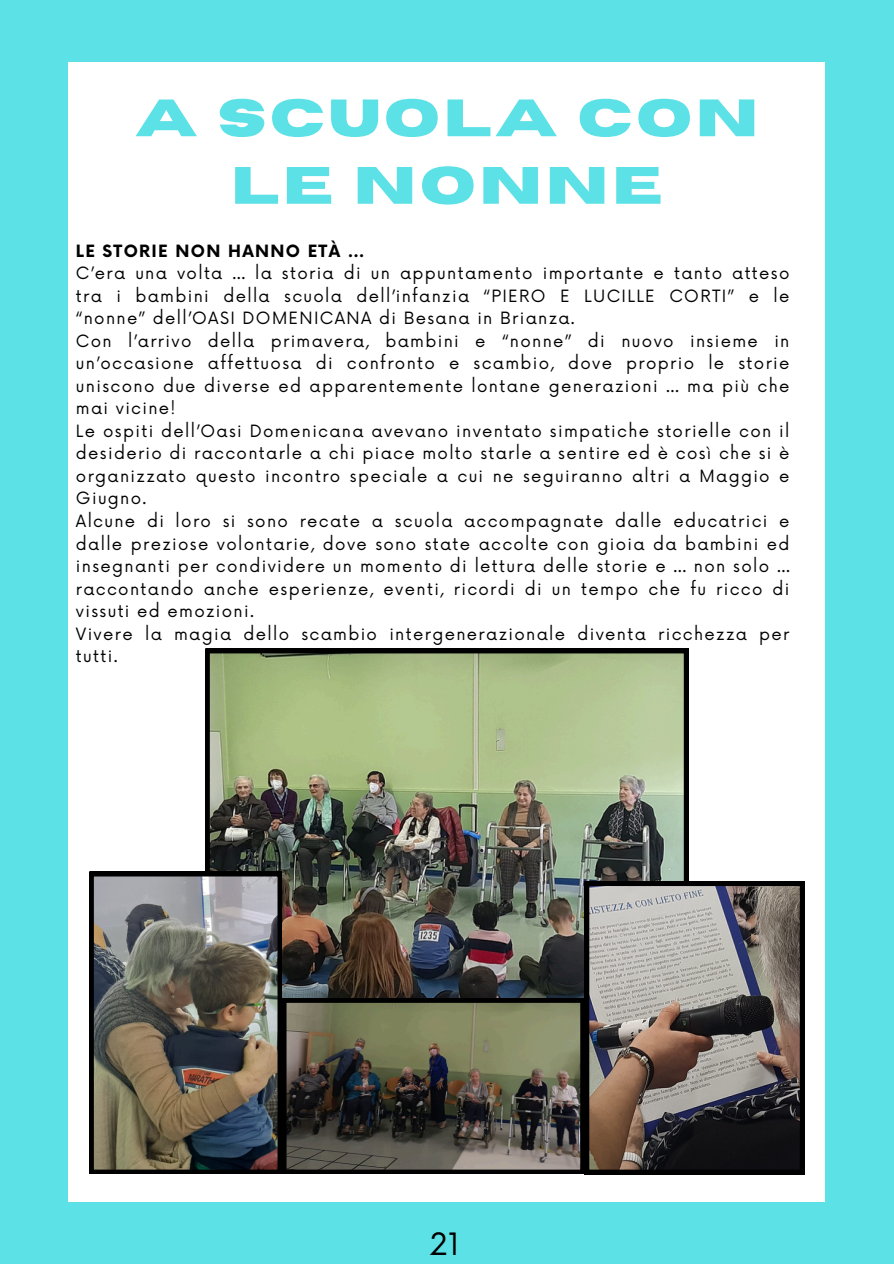
<style>
.page{position:relative;width:894px;height:1264px;background:#fff}
.page>*{position:absolute;margin:0;border:0;box-sizing:border-box;transform-origin:0 0}
.t1{font:700 52.5px/67.5px "Horizon";letter-spacing:.07em;color:#5ce1e6;text-align:center}
.t2{font:30px "Now";color:#000}
.t3{font:16.5px/22.5px "Now";letter-spacing:.08em;color:#000}
.t4{font:700 16.5px "Now";letter-spacing:.08em;color:#000}
</style>
<div class="page">
<div style="left:0;top:0;width:893px;height:1263px;background:#5ce1e6"></div>
<div style="left:69px;top:62px;width:755px;height:1139px;background:#fff"></div>
<img style="left:205px;top:649px;width:483px;height:349px">
<img style="left:89px;top:872px;width:193px;height:301px">
<svg style="left:584px;top:881px;width:220px;height:293px;background:#716a66"></svg>
<svg style="left:282px;top:998px;width:302px;height:175px;background:#565546"></svg>
<h1 class="t1" style="left:135px;top:86px;width:624px">A SCUOLA CON<br>LE NONNE</h1>
<p class="t4" style="left:76px;top:242px;width:290px">LE STORIE NON HANNO ETÀ …</p>
<p class="t3" style="left:76px;top:263px;width:715px">C’era una volta … la storia di un appuntamento importante e tanto atteso tra i bambini della scuola dell’infanzia “PIERO E LUCILLE CORTI” e le “nonne” dell’OASI DOMENICANA di Besana in Brianza.<br>Con l’arrivo della primavera, bambini e “nonne” di nuovo insieme in un’occasione affettuosa di confronto e scambio, dove proprio le storie uniscono due diverse ed apparentemente lontane generazioni … ma più che mai vicine!<br>Le ospiti dell’Oasi Domenicana avevano inventato simpatiche storielle con il desiderio di raccontarle a chi piace molto starle a sentire ed è così che si è organizzato questo incontro speciale a cui ne seguiranno altri a Maggio e Giugno.<br>Alcune di loro si sono recate a scuola accompagnate dalle educatrici e dalle preziose volontarie, dove sono state accolte con gioia da bambini ed insegnanti per condividere un momento di lettura delle storie e … non solo … raccontando anche esperienze, eventi, ricordi di un tempo che fu ricco di vissuti ed emozioni.<br>Vivere la magia dello scambio intergenerazionale diventa ricchezza per tutti.</p>
<h2 class="t2" style="left:429px;top:1227px;width:31px">21</h2>
</div>
